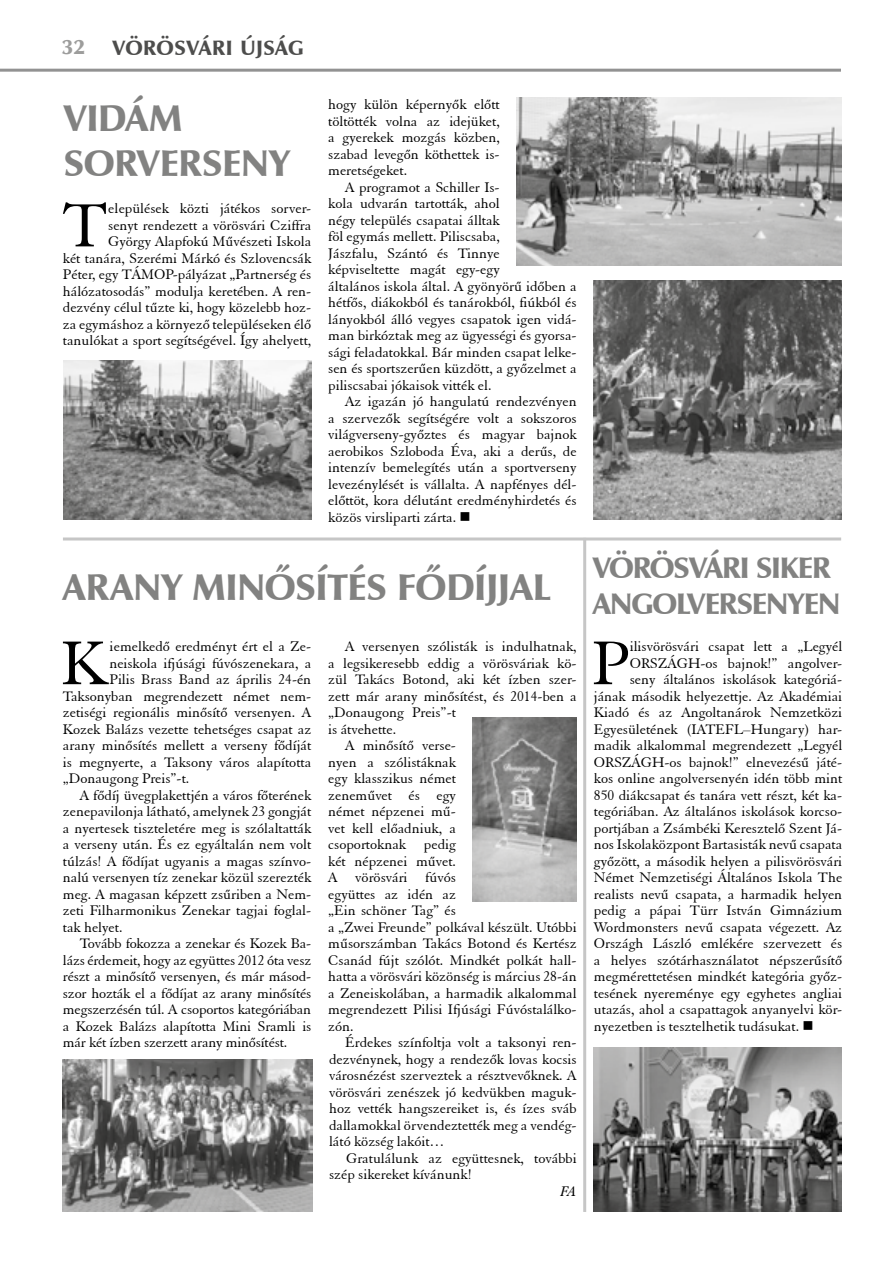
<style>
.page{position:relative;width:893px;height:1263px;background:#fff}
.page>*{position:absolute;margin:0;border:0;box-sizing:border-box;transform-origin:0 0}
.t1{font:66.6px "H Elegant Garamond BT";color:#000}
.t2{font:37.5px/45px "H Zapf Humanist 601 Ultra BT";letter-spacing:-.01em;color:#828281}
.t3{font:30px/36px "H Zapf Humanist 601 Ultra BT";letter-spacing:-.04em;color:#828281}
.t4{font:21px "H Zapf Humanist 601 Ultra BT";letter-spacing:.02em;color:#4d4d4c}
.t5{font:21px "H Zapf Humanist 601 Ultra BT";color:#9d9d9c}
.t6{font:15px/16.5px "H Elegant Garamond BT";color:#000;text-align:justify}
.t7{font:15px "H Elegant Garamond BT Italic";color:#000}
</style>
<div class="page">
<hr style="left:0;top:69px;width:841px;height:3px;background:#929292">
<img style="left:594px;top:1047px;width:248px;height:165px">
<img style="left:473px;top:717px;width:104px;height:184px">
<img style="left:63px;top:1059px;width:249px;height:153px">
<img style="left:517px;top:98px;width:325px;height:167px">
<img style="left:64px;top:360px;width:247px;height:159px">
<hr style="left:63px;top:537px;width:778px;height:3px;background:#c6c6c6">
<hr style="left:583px;top:538px;width:3px;height:674px;background:#c6c6c6">
<img style="left:593px;top:281px;width:249px;height:238px">
<h3 class="t5" style="left:62px;top:34px;width:25px">32</h3>
<h3 class="t4" style="left:113px;top:35px;width:193px">VÖRÖSVÁRI ÚJSÁG</h3>
<h2 class="t2" style="left:64px;top:96px;width:228px">VIDÁM<br>SORVERSENY</h2>
<h1 class="t1" style="left:63px;top:186px;width:47px">T</h1>
<p class="t6" style="left:63px;top:200px;width:250px;text-align:right">elepülések közti játékos sorver-<br>senyt rendezett a vörösvári Cziffra György Alapfokú Művészeti Iskola<br>két tanára, Szerémi Márkó és Szlovencsák Péter, egy TÁMOP-pályázat „Partnerség és hálózatosodás” modulja keretében. A ren&shy;dezvény célul tűzte ki, hogy közelebb hoz&shy;za egymáshoz a környező településeken élő tanulókat a sport segítségével. Így ahelyett,</p>
<p class="t6" style="left:328px;top:96px;width:173px">hogy külön képernyők előtt töltötték volna az idejüket, a gyerekek mozgás közben, szabad levegőn köthettek is&shy;meretségeket.</p>
<p class="t6" style="left:328px;top:178px;width:250px;text-align:left;text-indent:17px">A programot a Schiller Is-<br>kola udvarán tartották, ahol<br>négy település csapatai álltak<br>föl egymás mellett. Piliscsaba,<br>Jászfalu, Szántó és Tinnye<br>képviseltette magát egy-egy<br>általános iskola által. A gyönyörű időben a hétfős, diákokból és tanárokból, fiúkból és lányokból álló vegyes csapatok igen vidá&shy;man birkóztak meg az ügyességi és gyorsa&shy;sági feladatokkal. Bár minden csapat lelke&shy;sen és sportszerűen küzdött, a győzelmet a piliscsabai jókaisok vitték el.</p>
<p class="t6" style="left:328px;top:393px;width:250px;text-indent:17px">Az igazán jó hangulatú rendezvényen a szervezők segítségére volt a sokszoros világverseny-győztes és magyar bajnok aerobikos Szloboda Éva, aki a derűs, de intenzív bemelegítés után a sportverseny levezénylését is vállalta. A napfényes dél&shy;előttöt, kora délutánt eredményhirdetés és közös virsliparti zárta. ■</p>
<h2 class="t2" style="left:63px;top:564px;width:489px">ARANY MINŐSÍTÉS FŐDÍJJAL</h2>
<h1 class="t1" style="left:61px;top:623px;width:47px">K</h1>
<p class="t6" style="left:109px;top:638px;width:203px">iemelkedő eredményt ért el a Ze-</p>
<p class="t6" style="left:345px;top:638px;width:233px">A versenyen szólisták is indulhatnak,</p>
<p class="t6" style="left:328px;top:654px;width:250px">a legsikeresebb eddig a vörösváriak kö-</p>
<p class="t6" style="left:328px;top:671px;width:250px">zül Takács Botond, aki két ízben szer-</p>
<p class="t6" style="left:328px;top:687px;width:250px">zett már arany minősítést, és 2014-ben a</p>
<p class="t6" style="left:328px;top:704px;width:129px">„Donaugong Preis”-t</p>
<p class="t6" style="left:328px;top:720px;width:69px">is átvehette.</p>
<p class="t6" style="left:345px;top:737px;width:112px">A minősítő verse-</p>
<p class="t6" style="left:328px;top:753px;width:129px">nyen a szólistáknak</p>
<p class="t6" style="left:328px;top:770px;width:129px">egy klasszikus német</p>
<p class="t6" style="left:328px;top:786px;width:129px">zeneművet és egy</p>
<p class="t6" style="left:328px;top:803px;width:129px">német népzenei mű-</p>
<p class="t6" style="left:328px;top:819px;width:129px">vet kell előadniuk, a</p>
<p class="t6" style="left:328px;top:836px;width:129px">csoportoknak pedig</p>
<p class="t6" style="left:328px;top:852px;width:129px">két népzenei művet.</p>
<p class="t6" style="left:328px;top:869px;width:129px">A vörösvári fúvós</p>
<p class="t6" style="left:328px;top:885px;width:129px">együttes az idén az</p>
<p class="t6" style="left:328px;top:902px;width:129px">„Ein schöner Tag” és</p>
<p class="t6" style="left:328px;top:918px;width:250px">a „Zwei Freunde” polkával készült. Utóbbi</p>
<p class="t6" style="left:328px;top:935px;width:250px">műsorszámban Takács Botond és Kertész</p>
<p class="t6" style="left:328px;top:951px;width:250px">Csanád fújt szólót. Mindkét polkát hall-</p>
<p class="t6" style="left:328px;top:968px;width:250px">hatta a vörösvári közönség is március 28-án</p>
<p class="t6" style="left:328px;top:984px;width:250px">a Zeneiskolában, a harmadik alkalommal</p>
<p class="t6" style="left:328px;top:1001px;width:250px">megrendezett Pilisi Ifjúsági Fúvóstalálko-</p>
<p class="t6" style="left:328px;top:1017px;width:27px">zón.</p>
<p class="t6" style="left:345px;top:1034px;width:233px">Érdekes színfoltja volt a taksonyi ren-</p>
<p class="t6" style="left:329px;top:1050px;width:249px">dezvénynek, hogy a rendezők lovas kocsis</p>
<p class="t6" style="left:329px;top:1067px;width:249px">városnézést szerveztek a résztvevőknek. A</p>
<p class="t6" style="left:329px;top:1083px;width:249px">vörösvári zenészek jó kedvükben maguk-</p>
<p class="t6" style="left:329px;top:1100px;width:249px">hoz vették hangszereiket is, és ízes sváb</p>
<p class="t6" style="left:329px;top:1116px;width:249px">dallamokkal örvendeztették meg a vendég-</p>
<p class="t6" style="left:329px;top:1133px;width:117px">látó község lakóit…</p>
<p class="t6" style="left:346px;top:1149px;width:232px">Gratulálunk az együttesnek, további</p>
<p class="t6" style="left:329px;top:1166px;width:144px">szép sikereket kívánunk!</p>
<p class="t7" style="left:561px;top:1182px;width:18px">FA</p>
<p class="t6" style="left:109px;top:654px;width:203px">neiskola ifjúsági fúvószenekara, a</p>
<p class="t6" style="left:109px;top:671px;width:203px">Pilis Brass Band az április 24-én</p>
<p class="t6" style="left:63px;top:687px;width:250px">Taksonyban megrendezett német nem-</p>
<p class="t6" style="left:63px;top:704px;width:250px">zetiségi regionális minősítő versenyen. A</p>
<p class="t6" style="left:63px;top:720px;width:250px">Kozek Balázs vezette tehetséges csapat az</p>
<p class="t6" style="left:63px;top:737px;width:250px">arany minősítés mellett a verseny fődíját</p>
<p class="t6" style="left:63px;top:753px;width:250px">is megnyerte, a Taksony város alapította</p>
<p class="t6" style="left:63px;top:770px;width:128px">„Donaugong Preis”-t.</p>
<p class="t6" style="left:80px;top:786px;width:233px">A fődíj üvegplakettjén a város főterének</p>
<p class="t6" style="left:63px;top:803px;width:250px">zenepavilonja látható, amelynek 23 gongját</p>
<p class="t6" style="left:63px;top:819px;width:250px">a nyertesek tiszteletére meg is szólaltatták</p>
<p class="t6" style="left:63px;top:836px;width:250px">a verseny után. És ez egyáltalán nem volt</p>
<p class="t6" style="left:63px;top:852px;width:250px">túlzás! A fődíjat ugyanis a magas színvo-</p>
<p class="t6" style="left:63px;top:869px;width:250px">nalú versenyen tíz zenekar közül szerezték</p>
<p class="t6" style="left:63px;top:885px;width:250px">meg. A magasan képzett zsűriben a Nem-</p>
<p class="t6" style="left:63px;top:902px;width:250px">zeti Filharmonikus Zenekar tagjai foglal-</p>
<p class="t6" style="left:63px;top:918px;width:61px">tak helyet.</p>
<p class="t6" style="left:80px;top:935px;width:233px">Tovább fokozza a zenekar és Kozek Ba-</p>
<p class="t6" style="left:63px;top:951px;width:250px">lázs érdemeit, hogy az együttes 2012 óta vesz</p>
<p class="t6" style="left:63px;top:968px;width:250px">részt a minősítő versenyen, és már másod-</p>
<p class="t6" style="left:63px;top:984px;width:250px">szor hozták el a fődíjat az arany minősítés</p>
<p class="t6" style="left:63px;top:1001px;width:250px">megszerzésén túl. A csoportos kategóriában</p>
<p class="t6" style="left:63px;top:1017px;width:250px">a Kozek Balázs alapította Mini Sramli is</p>
<p class="t6" style="left:63px;top:1034px;width:226px">már két ízben szerzett arany minősítést.</p>
<h3 class="t3" style="left:593px;top:550px;width:249px">VÖRÖSVÁRI SIKER<br>ANGOLVERSENYEN</h3>
<h1 class="t1" style="left:592px;top:623px;width:40px">P</h1>
<p class="t6" style="left:630px;top:638px;width:214px">ilisvörösvári csapat lett a „Legyél</p>
<p class="t6" style="left:630px;top:654px;width:214px">ORSZÁGH-os bajnok!” angolver-</p>
<p class="t6" style="left:630px;top:671px;width:214px">seny általános iskolások kategóriá-</p>
<p class="t6" style="left:594px;top:687px;width:250px">jának második helyezettje. Az Akadémiai</p>
<p class="t6" style="left:594px;top:704px;width:250px">Kiadó és az Angoltanárok Nemzetközi</p>
<p class="t6" style="left:594px;top:720px;width:250px">Egyesületének (IATEFL–Hungary) har-</p>
<p class="t6" style="left:594px;top:737px;width:250px">madik alkalommal megrendezett „Legyél</p>
<p class="t6" style="left:594px;top:753px;width:250px">ORSZÁGH-os bajnok!” elnevezésű játé-</p>
<p class="t6" style="left:594px;top:770px;width:250px">kos online angolversenyén idén több mint</p>
<p class="t6" style="left:594px;top:786px;width:250px">850 diákcsapat és tanára vett részt, két ka-</p>
<p class="t6" style="left:594px;top:803px;width:250px">tegóriában. Az általános iskolások korcso-</p>
<p class="t6" style="left:594px;top:819px;width:250px">portjában a Zsámbéki Keresztelő Szent Já-</p>
<p class="t6" style="left:594px;top:836px;width:250px">nos Iskolaközpont Bartasisták nevű csapata</p>
<p class="t6" style="left:594px;top:852px;width:250px">győzött, a második helyen a pilisvörösvári</p>
<p class="t6" style="left:594px;top:869px;width:250px">Német Nemzetiségi Általános Iskola The</p>
<p class="t6" style="left:594px;top:885px;width:250px">realists nevű csapata, a harmadik helyen</p>
<p class="t6" style="left:594px;top:902px;width:250px">pedig a pápai Türr István Gimnázium</p>
<p class="t6" style="left:594px;top:918px;width:250px">Wordmonsters nevű csapata végezett. Az</p>
<p class="t6" style="left:594px;top:935px;width:250px">Országh László emlékére szervezett és</p>
<p class="t6" style="left:594px;top:951px;width:250px">a helyes szótárhasználatot népszerűsítő</p>
<p class="t6" style="left:594px;top:968px;width:250px">megmérettetésen mindkét kategória győz-</p>
<p class="t6" style="left:594px;top:984px;width:250px">tesének nyereménye egy egyhetes angliai</p>
<p class="t6" style="left:594px;top:1001px;width:250px">utazás, ahol a csapattagok anyanyelvi kör-</p>
<p class="t6" style="left:594px;top:1017px;width:221px">nyezetben is tesztelhetik tudásukat. ■</p>
</div>
